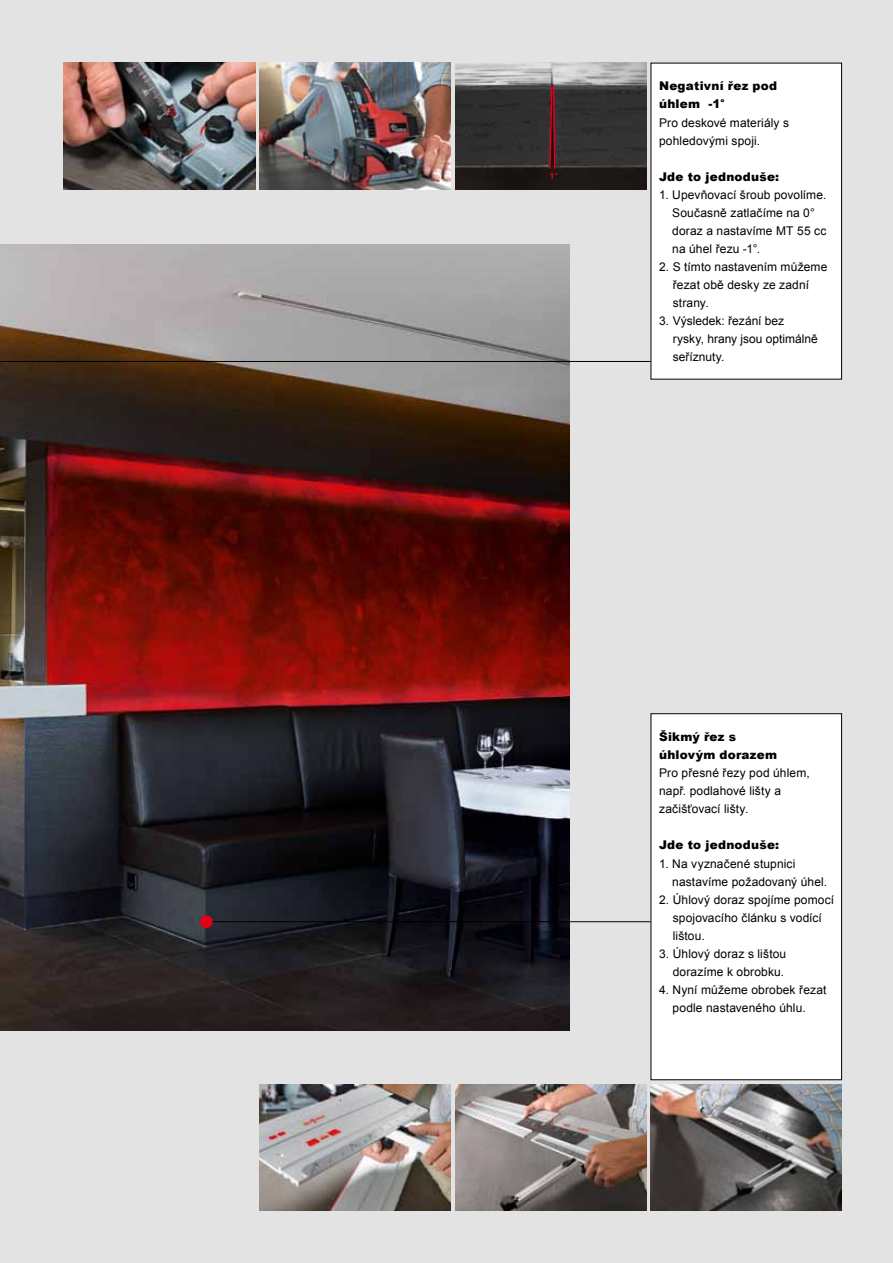
<style>
.page{position:relative;width:893px;height:1263px;background:#e3e3e3}
.page>*{position:absolute;margin:0;border:0;box-sizing:border-box;transform-origin:0 0}
.t1{font:12px/18px "Arial";letter-spacing:.01em;color:#000}
.t2{font:900 12px/18px "Arial";letter-spacing:.02em;color:#000}
.t3{font:700 9px "Helvetica Neue";color:#e30018}
</style>
<div class="page">
<img style="left:0;top:244px;width:569px;height:786px">
<img style="left:455px;top:1084px;width:191px;height:127px">
<img style="left:259px;top:1084px;width:192px;height:127px">
<img style="left:64px;top:63px;width:191px;height:126px">
<img style="left:259px;top:63px;width:192px;height:126px">
<div style="left:651px;top:63px;width:191px;height:316px;background:#fff"></div>
<div style="left:651px;top:63px;width:191px;height:316px;border:1px solid #000"></div>
<div style="left:651px;top:714px;width:191px;height:366px;background:#fff"></div>
<div style="left:651px;top:713px;width:191px;height:367px;border:1px solid #000"></div>
<img style="left:455px;top:63px;width:191px;height:126px">
<svg style="left:548px;top:85px;width:8px;height:85px"></svg>
<hr style="left:0;top:361px;width:651px;height:1px;background:#000">
<hr style="left:206px;top:921px;width:445px;height:1px;background:#000">
<div style="left:200px;top:915px;width:13px;height:13px;background:#e30018;border-radius:50%"></div>
<img style="left:651px;top:1084px;width:191px;height:127px">
<p class="t3" style="left:550px;top:170px;width:10px">1°</p>
<p class="t2" style="left:659px;top:77px;width:120px">Negativní řez pod úhlem -1°</p>
<p class="t1" style="left:659px;top:113px;width:132px">Pro deskové materiály s pohledovými spoji.</p>
<p class="t2" style="left:659px;top:167px;width:122px">Jde to jednoduše:</p>
<p class="t1" style="left:672px;top:186px;width:156px;text-indent:-13px">1. Upevňovací šroub povolíme.<br>Současně zatlačíme na 0° doraz a nastavíme MT 55 cc na úhel řezu -1°.</p>
<p class="t1" style="left:673px;top:258px;width:156px;text-indent:-14px">2. S tímto nastavením můžeme řezat obě desky ze zadní strany.</p>
<p class="t1" style="left:673px;top:312px;width:147px;text-indent:-14px">3. Výsledek: řezání bez rysky, hrany jsou optimálně seříznuty.</p>
<p class="t2" style="left:659px;top:727px;width:119px">Šikmý řez s úhlovým dorazem</p>
<p class="t1" style="left:659px;top:764px;width:152px">Pro přesné řezy pod úhlem, např. podlahové lišty a začišťovací lišty.</p>
<p class="t2" style="left:659px;top:836px;width:122px">Jde to jednoduše:</p>
<p class="t1" style="left:672px;top:854px;width:156px;text-indent:-13px">1. Na vyznačené stupnici nastavíme požadovaný úhel.</p>
<p class="t1" style="left:673px;top:890px;width:163px;text-indent:-14px">2. Úhlový doraz spojíme pomocí spojovacího článku s vodící lištou.</p>
<p class="t1" style="left:659px;top:945px;width:129px;text-align:right">3. Úhlový doraz s lištou dorazíme k obrobku.</p>
<p class="t1" style="left:659px;top:981px;width:169px;text-align:center">4. Nyní můžeme obrobek řezat podle nastaveného úhlu.</p>
</div>
